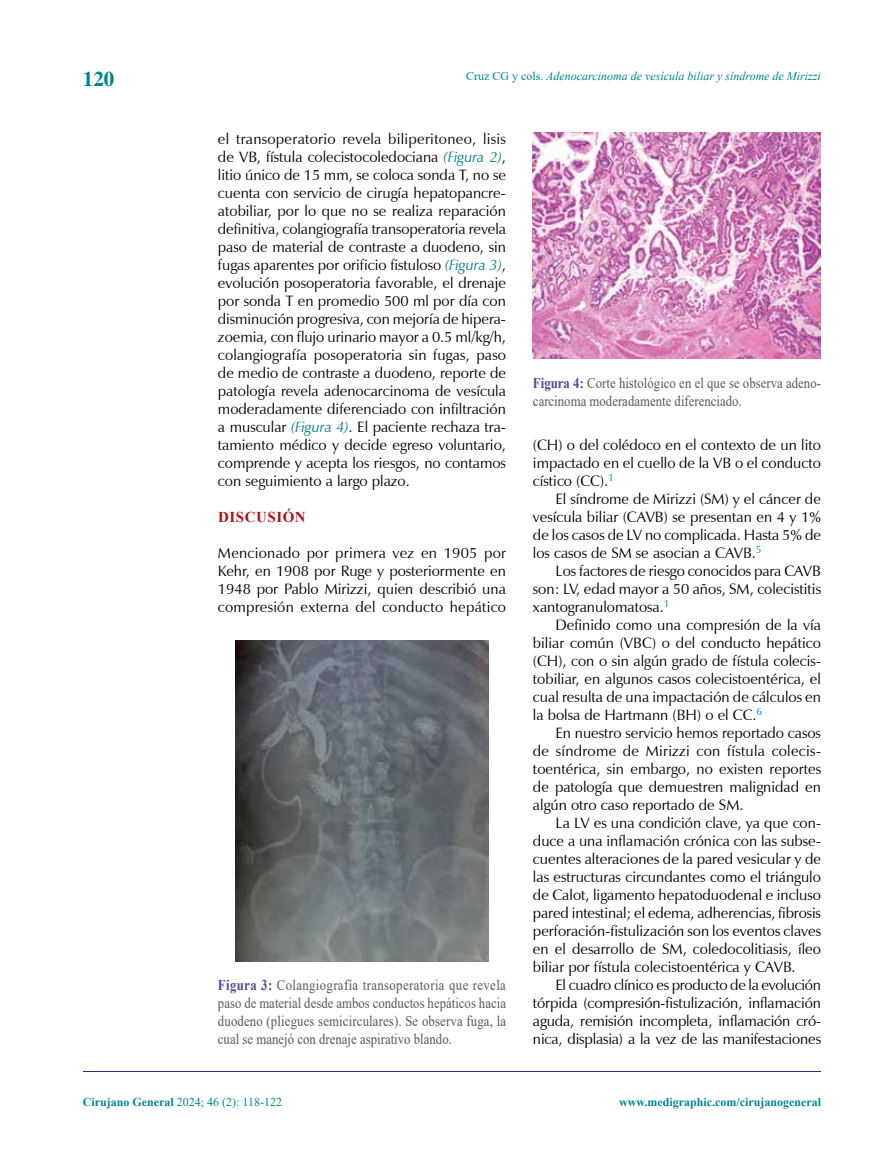
<style>
.page{position:relative;width:893px;height:1170px;background:#fff}
.page>*{position:absolute;margin:0;border:0;box-sizing:border-box;transform-origin:0 0}
.t1{font:700 21px "Times";color:#008390}
.t2{font:15px/18px "Zapf Humanist 601 BT";color:#000;text-align:justify}
.t3{font:15px/18px "Times New Roman";color:#58595b;text-align:justify;scale:.85 1}
.t4{font:700 15px "Times New Roman";letter-spacing:.035em;color:#b11116}
.t5{font:italic 12px "Times New Roman";color:#008390}
.t6{font:700 12px "Times New Roman";color:#008390}
.t7{font:12px "Times New Roman";color:#008390}
.s1{font-style:normal}
.s2{font-style:italic;color:#007c8e}
.s3{font-weight:700;color:#4c4996}
.s4{font-weight:700}
</style>
<div class="page">
<hr style="left:83px;top:1071px;width:738px;height:1px;background:#2a2a86">
<img style="left:235px;top:640px;width:254px;height:321px">
<img style="left:533px;top:132px;width:288px;height:226px">
<h1 class="t1" style="left:83px;top:67px;width:33px">120</h1>
<p class="t5" style="left:466px;top:68px;width:356px"><span class="s1">Cruz CG y cols.</span> Adenocarcinoma de vesícula biliar y síndrome de Mirizzi</p>
<p class="t2" style="left:218px;top:129px;width:290px">el transoperatorio revela biliperitoneo, lisis de VB, fístula colecistocoledociana <span class="s2">(Figura 2)</span>, litio único de 15 mm, se coloca sonda T, no se cuenta con servicio de cirugía hepatopancre&shy;atobiliar, por lo que no se realiza reparación definitiva, colangiografía transoperatoria revela paso de material de contraste a duodeno, sin fugas aparentes por orificio fistuloso <span class="s2">(Figura 3)</span>, evolución posoperatoria favorable, el drenaje por sonda T en promedio 500 ml por día con disminución progresiva, con mejoría de hipera&shy;zoemia, con flujo urinario mayor a 0.5 ml/kg/h, colangiografía posoperatoria sin fugas, paso de medio de contraste a duodeno, reporte de patología revela adenocarcinoma de vesícula moderadamente diferenciado con infiltración a muscular <span class="s2">(Figura 4)</span>. El paciente rechaza tra&shy;tamiento médico y decide egreso voluntario, comprende y acepta los riesgos, no contamos con seguimiento a largo plazo.</p>
<p class="t4" style="left:218px;top:506px;width:89px">DISCUSIÓN</p>
<p class="t2" style="left:218px;top:543px;width:290px">Mencionado por primera vez en 1905 por Kehr, en 1908 por Ruge y posteriormente en 1948 por Pablo Mirizzi, quien describió una compresión externa del conducto hepático</p>
<p class="t3" style="left:218px;top:975px;width:340px"><span class="s3">Figura 3:</span> Colangiografía transoperatoria que revela paso de material desde ambos conductos hepáticos hacia duodeno (pliegues semicirculares). Se observa fuga, la cual se manejó con drenaje aspirativo blando.</p>
<p class="t3" style="left:533px;top:373px;width:340px"><span class="s3">Figura 4:</span> Corte histológico en el que se observa adeno&shy;carcinoma moderadamente diferenciado.</p>
<p class="t2" style="left:533px;top:435px;width:290px">(CH) o del colédoco en el contexto de un lito impactado en el cuello de la VB o el conducto cístico (CC).<sup>1</sup></p>
<p class="t2" style="left:533px;top:489px;width:289px;text-indent:22px">El síndrome de Mirizzi (SM) y el cáncer de vesícula biliar (CAVB) se presentan en 4 y 1% de los casos de LV no complicada. Hasta 5% de los casos de SM se asocian a CAVB.<sup>5</sup></p>
<p class="t2" style="left:533px;top:561px;width:290px;text-indent:22px">Los factores de riesgo conocidos para CAVB son: LV, edad mayor a 50 años, SM, colecistitis xantogranulomatosa.<sup>1</sup></p>
<p class="t2" style="left:533px;top:615px;width:290px;text-indent:22px">Definido como una compresión de la vía biliar común (VBC) o del conducto hepático (CH), con o sin algún grado de fístula colecis&shy;tobiliar, en algunos casos colecistoentérica, el cual resulta de una impactación de cálculos en la bolsa de Hartmann (BH) o el CC.<sup>6</sup></p>
<p class="t2" style="left:533px;top:723px;width:290px;text-indent:22px">En nuestro servicio hemos reportado casos de síndrome de Mirizzi con fístula colecis&shy;toentérica, sin embargo, no existen reportes de patología que demuestren malignidad en algún otro caso reportado de SM.</p>
<p class="t2" style="left:533px;top:813px;width:290px;text-indent:22px">La LV es una condición clave, ya que con&shy;duce a una inflamación crónica con las subse&shy;cuentes alteraciones de la pared vesicular y de las estructuras circundantes como el triángulo de Calot, ligamento hepatoduodenal e incluso pared intestinal; el edema, adherencias, fibrosis perforación-fistulización son los eventos claves en el desarrollo de SM, coledocolitiasis, íleo biliar por fístula colecistoentérica y CAVB.</p>
<p class="t2" style="left:533px;top:975px;width:290px;text-indent:22px">El cuadro clínico es producto de la evolución tórpida (compresión-fistulización, inflamación aguda, remisión incompleta, inflamación cró&shy;nica, displasia) a la vez de las manifestaciones</p>
<p class="t7" style="left:83px;top:1093px;width:201px"><span class="s4">Cirujano General</span> 2024; 46 (2): 118-122</p>
<p class="t6" style="left:619px;top:1093px;width:203px">www.medigraphic.com/cirujanogeneral</p>
</div>
